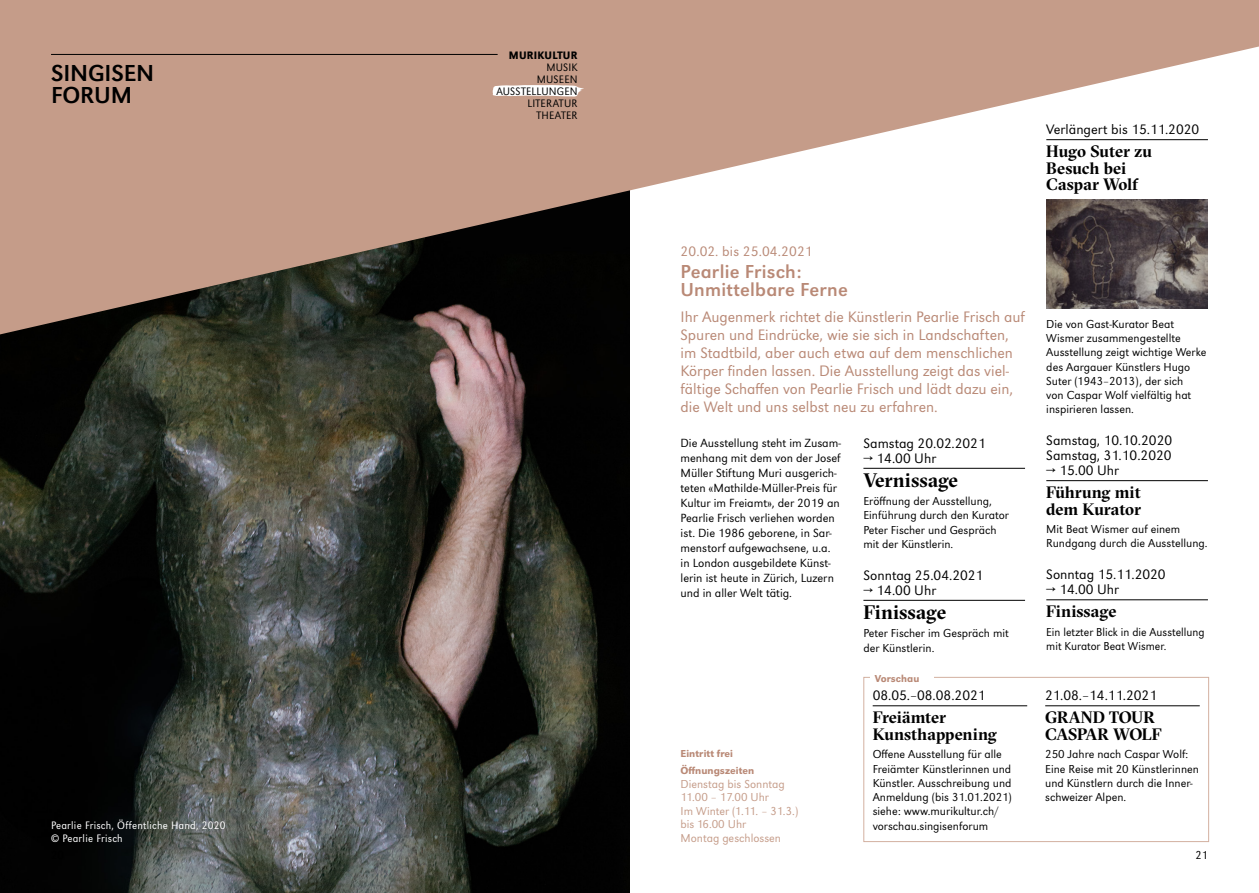
<style>
.page{position:relative;width:1259px;height:893px;background:#fff}
.page>*{position:absolute;margin:0;border:0;box-sizing:border-box;transform-origin:0 0}
.t1{font:24px/22.5px "URW Grotesk";letter-spacing:-.005em;color:#000}
.t2{font:19.5px/18px "URW Grotesk";letter-spacing:.01em;color:#b98976}
.t3{font:700 19.5px "GT Sectra Fine";letter-spacing:.01em;color:#000}
.t4{font:700 16.5px/16.5px "GT Sectra Fine";color:#000}
.t5{font:300 15.75px/18px "URW Grotesk";color:#b98976}
.t6{font:300 14.25px/15px "URW Grotesk";color:#000}
.t7{font:300 14.25px "URW Grotesk";letter-spacing:.01em;color:#b98976}
.t8{font:300 12.3px/15px "URW Grotesk";color:#000}
.t9{font:300 12px/14.2px "URW Grotesk";color:#000}
.t10{font:300 12px/13.5px "URW Grotesk";color:#c59c89}
.t11{font:300 12px "URW Grotesk Nar";color:#000}
.t12{font:300 11.25px/12.8px "URW Grotesk Nar";letter-spacing:.02em;color:#fff}
.t13{font:300 11.25px/12px "URW Grotesk Nar";letter-spacing:.02em;color:#000;text-align:right}
.t14{font:500 11.25px "URW Grotesk Nar";letter-spacing:.02em;color:#000}
.t15{font:500 10.5px/17.7px "URW Grotesk";color:#b98976}
</style>
<div class="page">
<img style="left:0;top:334px;width:629px;height:559px">
<svg style="left:0;top:0;width:1259px;height:334px;fill:#c59c89"></svg>
<svg style="left:492px;top:85px;width:92px;height:12px"></svg>
<hr style="left:51px;top:54px;width:446px;height:1px;background:#000">
<hr style="left:863px;top:468px;width:162px;height:1px;background:#000">
<hr style="left:863px;top:600px;width:162px;height:1px;background:#000">
<hr style="left:1046px;top:139px;width:162px;height:1px;background:#000">
<hr style="left:1046px;top:480px;width:162px;height:1px;background:#000">
<hr style="left:1046px;top:599px;width:162px;height:1px;background:#000">
<img style="left:1046px;top:200px;width:161px;height:109px">
<hr style="left:872px;top:705px;width:155px;height:1px;background:#000">
<hr style="left:1045px;top:705px;width:154px;height:1px;background:#000">
<div style="left:863px;top:677px;width:346px;height:165px;border:1px solid #d3b0a0"></div>
<div style="left:870px;top:671px;width:64px;height:19px;background:#fff"></div>
<h1 class="t1" style="left:51px;top:61px;width:105px">SINGISEN<br>FORUM</h1>
<p class="t12" style="left:51px;top:819px;width:176px">Pearlie Frisch, Öffentliche Hand, 2020 © Pearlie Frisch</p>
<p class="t14" style="left:509px;top:49px;width:70px">MURIKULTUR</p>
<p class="t13" style="left:496px;top:61px;width:83px">MUSIK<br>MUSEEN<br>AUSSTELLUNGEN<br>LITERATUR<br>THEATER</p>
<p class="t6" style="left:1046px;top:122px;width:154px">Verlängert bis 15.11.2020</p>
<h3 class="t4" style="left:1046px;top:143px;width:107px">Hugo Suter zu<br>Besuch bei<br>Caspar Wolf</h3>
<p class="t7" style="left:680px;top:243px;width:134px">20.02. bis 25.04.2021</p>
<h2 class="t2" style="left:680px;top:262px;width:169px">Pearlie Frisch:<br>Unmittelbare Ferne</h2>
<p class="t5" style="left:680px;top:308px;width:346px">Ihr Augenmerk richtet die Künstlerin Pearlie Frisch auf Spuren und Eindrücke, wie sie sich in Landschaften, im Stadtbild, aber auch etwa auf dem menschlichen Körper finden lassen. Die Ausstellung zeigt das viel&shy;fältige Schaffen von Pearlie Frisch und lädt dazu ein, die Welt und uns selbst neu zu erfahren.</p>
<p class="t8" style="left:680px;top:435px;width:162px">Die Ausstellung steht im Zusam&shy;menhang mit dem von der Josef<br>Müller Stiftung Muri ausgerich&shy;teten «Mathilde-Müller-Preis für<br>Kultur im Freiamt», der 2019 an<br>Pearlie Frisch verliehen worden ist. Die 1986 geborene, in Sar&shy;menstorf aufgewachsene, u.a. in London ausgebildete Künst&shy;lerin ist heute in Zürich, Luzern und in aller Welt tätig.</p>
<p class="t15" style="left:680px;top:744px;width:75px">Eintritt frei<br>Öffnungszeiten</p>
<p class="t10" style="left:680px;top:777px;width:119px">Dienstag bis Sonntag<br>11.00 – 17.00 Uhr<br>Im Winter (1.11. – 31.3.) bis 16.00 Uhr<br>Montag geschlossen</p>
<p class="t6" style="left:863px;top:436px;width:124px">Samstag 20.02.2021</p>
<p class="t6" style="left:863px;top:451px;width:74px">→ 14.00 Uhr</p>
<h2 class="t3" style="left:863px;top:468px;width:96px">Vernissage</h2>
<p class="t9" style="left:863px;top:494px;width:147px">Eröffnung der Ausstellung,<br>Einführung durch den Kurator<br>Peter Fischer und Gespräch mit der Künstlerin.</p>
<p class="t6" style="left:863px;top:568px;width:121px">Sonntag 25.04.2021</p>
<p class="t6" style="left:863px;top:583px;width:74px">→ 14.00 Uhr</p>
<h2 class="t3" style="left:863px;top:600px;width:84px">Finissage</h2>
<p class="t9" style="left:863px;top:626px;width:147px">Peter Fischer im Gespräch mit der Künstlerin.</p>
<p class="t15" style="left:874px;top:670px;width:46px">Vorschau</p>
<p class="t6" style="left:872px;top:688px;width:114px">08.05.–08.08.2021</p>
<h3 class="t4" style="left:872px;top:709px;width:126px">Freiämter<br>Kunsthappening</h3>
<p class="t9" style="left:872px;top:747px;width:141px">Offene Ausstellung für alle<br>Freiämter Künstlerinnen und<br>Künstler. Ausschreibung und<br>Anmeldung (bis 31.01.2021) siehe: www.murikultur.ch/ vorschau.singisenforum</p>
<p class="t9" style="left:1046px;top:317px;width:162px">Die von Gast-Kurator Beat<br>Wismer zusammengestellte<br>Ausstellung zeigt wichtige Werke des Aargauer Künstlers Hugo<br>Suter (1943–2013), der sich<br>von Caspar Wolf vielfältig hat inspirieren lassen.</p>
<p class="t6" style="left:1046px;top:433px;width:127px">Samstag, 10.10.2020<br>Samstag, 31.10.2020</p>
<p class="t6" style="left:1046px;top:463px;width:74px">→ 15.00 Uhr</p>
<h3 class="t4" style="left:1046px;top:484px;width:96px">Führung mit dem Kurator</h3>
<p class="t9" style="left:1046px;top:522px;width:163px">Mit Beat Wismer auf einem<br>Rundgang durch die Ausstellung.</p>
<p class="t6" style="left:1046px;top:567px;width:121px">Sonntag 15.11.2020</p>
<p class="t6" style="left:1046px;top:582px;width:74px">→ 14.00 Uhr</p>
<h3 class="t4" style="left:1046px;top:603px;width:72px">Finissage</h3>
<p class="t9" style="left:1046px;top:625px;width:160px">Ein letzter Blick in die Ausstellung mit Kurator Beat Wismer.</p>
<p class="t6" style="left:1045px;top:688px;width:113px">21.08.–14.11.2021</p>
<h3 class="t4" style="left:1045px;top:709px;width:118px">GRAND TOUR<br>CASPAR WOLF</h3>
<p class="t9" style="left:1045px;top:747px;width:155px">250 Jahre nach Caspar Wolf:<br>Eine Reise mit 20 Künstlerinnen und Künstlern durch die Inner&shy;schweizer Alpen.</p>
<p class="t11" style="left:1195px;top:848px;width:14px">21</p>
</div>
